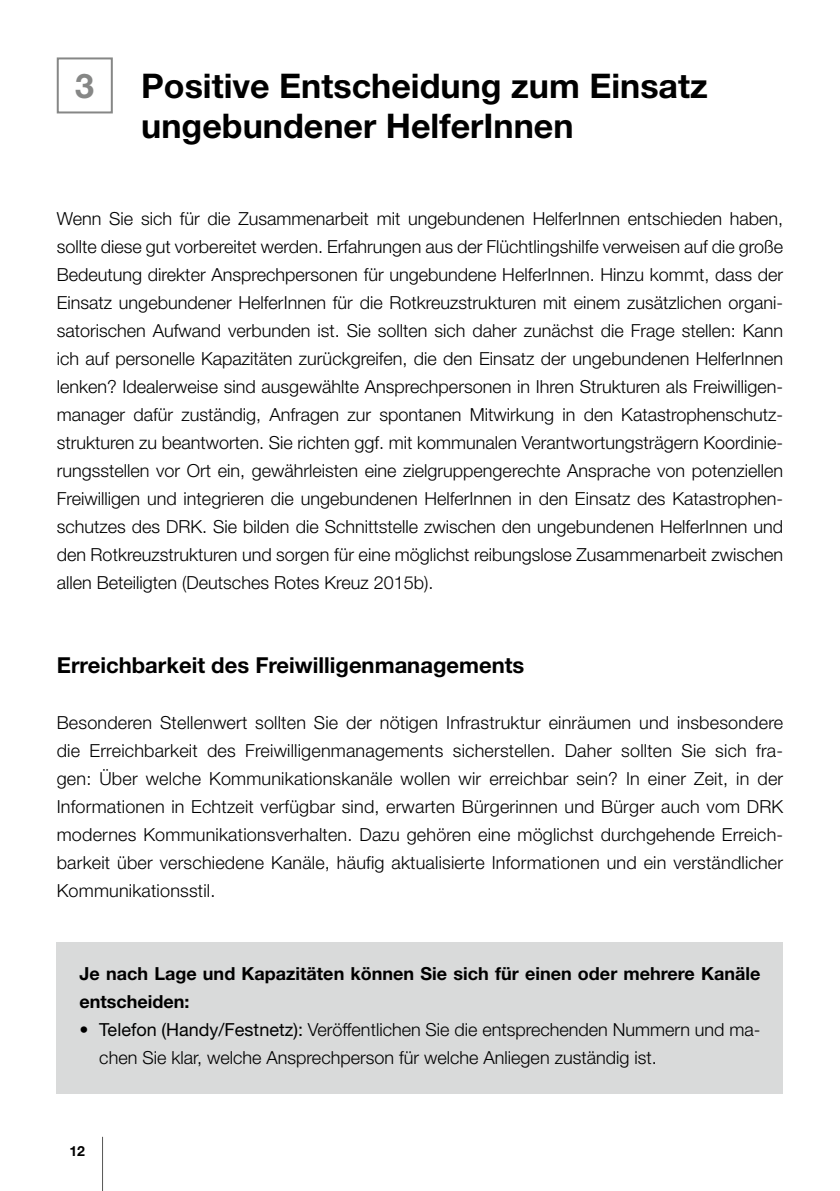
<style>
.page{position:relative;width:840px;height:1191px;background:#fff}
.page>*{position:absolute;margin:0;border:0;box-sizing:border-box;transform-origin:0 0}
.t1{font:700 34px/40px "Helvetica Neue LT";color:#000}
.t2{font:700 34px "Helvetica Neue LT";color:#868786}
.t3{font:700 22px "Helvetica Neue LT";color:#000}
.t4{font:300 18px/28px "Helvetica Neue LT";color:#000;text-align:justify}
.t5{font:700 18px/28px "Helvetica Neue LT";color:#000}
.t6{font:700 14px "Helvetica Neue LT";color:#000}
.s1{font-weight:400}
</style>
<div class="page">
<hr style="left:102px;top:1136px;width:1px;height:55px;background:#565655">
<div style="left:57px;top:57px;width:56px;height:56px;border:2px solid #868786"></div>
<div style="left:57px;top:942px;width:725px;height:151px;background:#d9dada"></div>
<h1 class="t2" style="left:75px;top:65px;width:20px">3</h1>
<h1 class="t1" style="left:141px;top:65px;width:567px">Positive Entscheidung zum Einsatz ungebundener HelferInnen</h1>
<p class="t4" style="left:57px;top:204px;width:727px">Wenn Sie sich für die Zusammenarbeit mit ungebundenen HelferInnen entschieden haben, sollte diese gut vorbereitet werden. Erfahrungen aus der Flüchtlingshilfe verweisen auf die große Bedeutung direkter Ansprechpersonen für ungebundene HelferInnen. Hinzu kommt, dass der Einsatz ungebundener HelferInnen für die Rotkreuzstrukturen mit einem zusätzlichen organi&shy;satorischen Aufwand verbunden ist. Sie sollten sich daher zunächst die Frage stellen: Kann ich auf personelle Kapazitäten zurückgreifen, die den Einsatz der ungebundenen HelferInnen lenken? Idealerweise sind ausgewählte Ansprechpersonen in Ihren Strukturen als Freiwilligen&shy;manager dafür zuständig, Anfragen zur spontanen Mitwirkung in den Katastrophenschutz&shy;strukturen zu beantworten. Sie richten ggf. mit kommunalen Verantwortungsträgern Koordinie&shy;rungsstellen vor Ort ein, gewährleisten eine zielgruppengerechte Ansprache von potenziellen Freiwilligen und integrieren die ungebundenen HelferInnen in den Einsatz des Katastrophen&shy;schutzes des DRK. Sie bilden die Schnittstelle zwischen den ungebundenen HelferInnen und den Rotkreuzstrukturen und sorgen für eine möglichst reibungslose Zusammenarbeit zwischen allen Beteiligten (Deutsches Rotes Kreuz 2015b).</p>
<p class="t3" style="left:57px;top:651px;width:469px">Erreichbarkeit des Freiwilligenmanagements</p>
<p class="t4" style="left:57px;top:708px;width:727px">Besonderen Stellenwert sollten Sie der nötigen Infrastruktur einräumen und insbesondere die Erreichbarkeit des Freiwilligenmanagements sicherstellen. Daher sollten Sie sich fra&shy;gen: Über welche Kommunikationskanäle wollen wir erreichbar sein? In einer Zeit, in der Informationen in Echtzeit verfügbar sind, erwarten Bürgerinnen und Bürger auch vom DRK modernes Kommunikationsverhalten. Dazu gehören eine möglichst durchgehende Erreich&shy;barkeit über verschiedene Kanäle, häufig aktualisierte Informationen und ein verständlicher Kommunikationsstil.</p>
<p class="t5" style="left:79px;top:958px;width:682px">Je nach Lage und Kapazitäten können Sie sich für einen oder mehrere Kanäle entscheiden:</p>
<p class="t4" style="left:99px;top:1014px;width:662px;text-indent:-20px"><span class="s1">• Telefon (Handy/Festnetz):</span> Veröffentlichen Sie die entsprechenden Nummern und ma&shy;chen Sie klar, welche Ansprechperson für welche Anliegen zuständig ist.</p>
<p class="t6" style="left:69px;top:1142px;width:17px">12</p>
</div>
